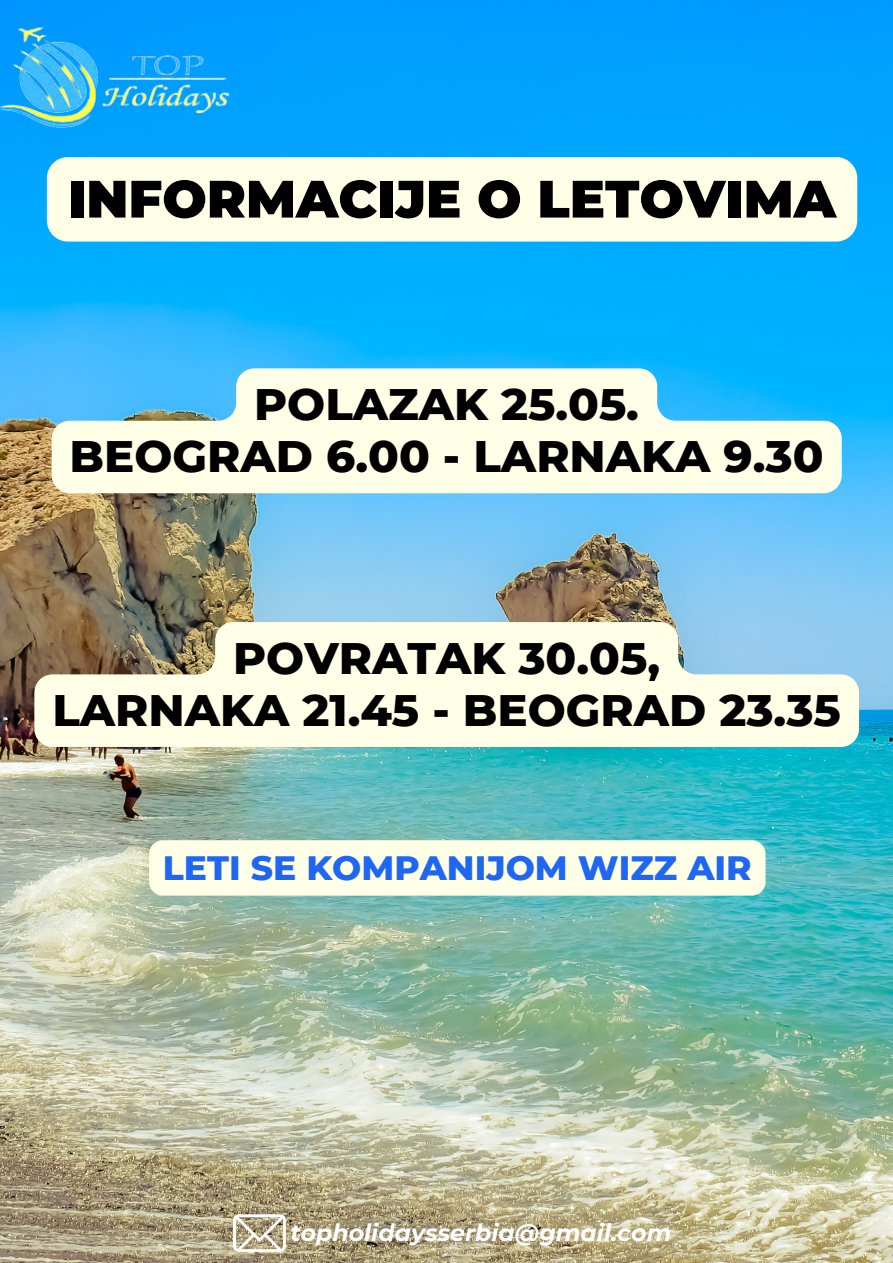
<style>
.page{position:relative;width:893px;height:1263px;background:#fff}
.page>*{position:absolute;margin:0;border:0;box-sizing:border-box;transform-origin:0 0}
.t1{font:900 52.5px "Montserrat";color:#000}
.t2{font:800 45px/52.3px "Montserrat";color:#000;text-align:center}
.t3{font:800 34.5px "Montserrat";color:#1e67f4}
.t4{font:italic 700 23.62px "Montserrat";color:#fff}
</style>
<div class="page">
<img style="left:0;top:0;width:893px;height:1263px">
<img style="left:0;top:0;width:250px;height:168px">
<svg style="left:233px;top:1214px;width:53px;height:38px"></svg>
<div style="left:47px;top:157px;width:810px;height:85px;background:#fffee6;border-radius:21px"></div>
<svg style="left:52px;top:368px;width:789px;height:125px;background:#d5efe9"></svg>
<div style="left:149px;top:840px;width:616px;height:56px;background:#fffee6;border-radius:14px"></div>
<svg style="left:34px;top:622px;width:825px;height:125px;background:#e6e8d5"></svg>
<p class="t1" style="left:68px;top:167px;width:769px">INFORMACIJE O LETOVIMA</p>
<p class="t2" style="left:70px;top:378px;width:755px">POLAZAK 25.05.<br>BEOGRAD 6.00 - LARNAKA 9.30</p>
<p class="t2" style="left:52px;top:631px;width:790px">POVRATAK 30.05,<br>LARNAKA 21.45 - BEOGRAD 23.35</p>
<p class="t3" style="left:163px;top:846px;width:590px">LETI SE KOMPANIJOM WIZZ AIR</p>
<p class="t4" style="left:290px;top:1218px;width:382px">topholidaysserbia@gmail.com</p>
</div>
